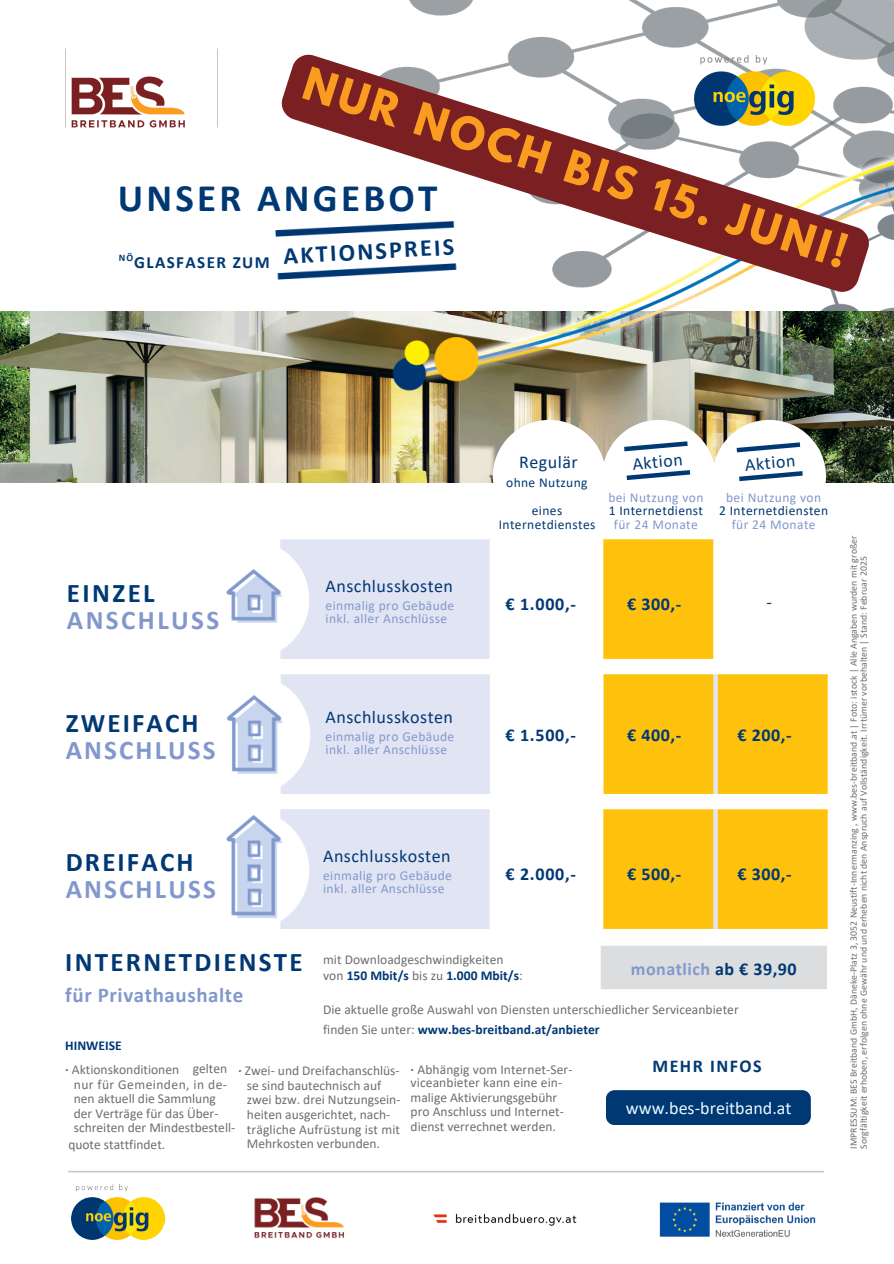
<style>
.page{position:relative;width:894px;height:1264px;background:#fff}
.page>*{position:absolute;margin:0;border:0;box-sizing:border-box;transform-origin:0 0}
.t1{font:700 40.2px "League Spartan";color:#f99c20}
.t2{font:700 39px "Calibri";letter-spacing:.085em;color:#003874}
.t3{font:700 27px/27px "Calibri";letter-spacing:.08em;color:#8298cd}
.t4{font:700 27px "Calibri";letter-spacing:.085em;color:#003874}
.t5{font:700 24.3px "Calibri";color:#003874}
.t6{font:700 21px "Calibri";letter-spacing:.03em;color:#8298cd}
.t7{font:18px "Calibri";letter-spacing:.025em;color:#003874}
.t8{font:700 18px "Calibri";letter-spacing:.04em;color:#003874}
.t9{font:18px "Calibri";color:#e9f7fe}
.t10{font:700 18px "Calibri";letter-spacing:.03em;color:#8298cd}
.t11{font:700 18px "Calibri";letter-spacing:.085em;color:#003874}
.t12{font:700 17.1px "Calibri";letter-spacing:.08em;color:#003874}
.t13{font:13.5px/24.8px "Calibri";color:#6d6e70}
.t14{font:13.5px/13.5px "Calibri";letter-spacing:.03em;color:#8298cd}
.t15{font:700 13.5px "Calibri";letter-spacing:.005em;color:#003874}
.t16{font:13.5px/13.5px "Calibri";letter-spacing:.03em;color:#003874;text-align:center}
.t17{font:13.5px "Calibri";letter-spacing:.035em;color:#6d6e70}
.t18{font:700 9.9px "Calibri";color:#003874}
.t19{font:9.75px/10.2px "Calibri";letter-spacing:.005em;color:#6d6e70}
.s1{color:#003874}
.s2{font-weight:700;color:#003874}
.s3{font-weight:400;color:#6d6e70}
.s4{font-weight:700}
.s5{font-weight:700;font-style:italic}
</style>
<div class="page">
<img style="left:409px;top:0;width:484px;height:143px">
<img style="left:0;top:312px;width:893px;height:171px">
<div style="left:602px;top:420px;width:113px;height:113px;background:#fff;border-radius:50%"></div>
<div style="left:492px;top:420px;width:113px;height:113px;background:#fff;border-radius:50%"></div>
<div style="left:712px;top:420px;width:113px;height:113px;background:#fff;border-radius:50%"></div>
<svg style="left:624px;top:441px;width:63px;height:10px"></svg>
<svg style="left:626px;top:470px;width:64px;height:10px"></svg>
<svg style="left:736px;top:442px;width:64px;height:10px"></svg>
<svg style="left:739px;top:471px;width:63px;height:10px"></svg>
<img style="left:67px;top:1171px;width:758px;height:69px">
<img style="left:267px;top:164px;width:626px;height:234px">
<img style="left:226px;top:539px;width:602px;height:390px">
<img style="left:656px;top:1197px;width:165px;height:43px">
<img style="left:425px;top:1205px;width:159px;height:25px">
<img style="left:71px;top:1184px;width:93px;height:55px">
<img style="left:65px;top:48px;width:153px;height:80px">
<div style="left:605px;top:1090px;width:205px;height:35px;background:#003874;border-radius:9px"></div>
<svg style="left:277px;top:50px;width:595px;height:246px"></svg>
<h5 class="t1" style="left:311px;top:61px;width:569px;rotate:18deg">NUR NOCH BIS 15. JUNI!</h5>
<h5 class="t2" style="left:118px;top:181px;width:321px">UNSER ANGEBOT</h5>
<h2 class="t5" style="left:283px;top:245px;width:172px;rotate:-3deg">AKTIONSPREIS</h2>
<h5 class="t18" style="left:119px;top:253px;width:16px">NÖ</h5>
<h5 class="t12" style="left:134px;top:255px;width:137px">GLASFASER ZUM</h5>
<p class="t3" style="left:67px;top:581px;width:154px"><span class="s1">EINZEL<br></span>ANSCHLUSS</p>
<p class="t3" style="left:66px;top:711px;width:151px"><span class="s1">ZWEIFACH<br></span>ANSCHLUSS</p>
<h1 class="t7" style="left:325px;top:578px;width:129px">Anschlusskosten</h1>
<p class="t14" style="left:325px;top:599px;width:130px">einmalig pro Gebäude inkl. aller Anschlüsse</p>
<p class="t7" style="left:325px;top:709px;width:129px">Anschlusskosten</p>
<p class="t14" style="left:325px;top:730px;width:130px">einmalig pro Gebäude inkl. aller Anschlüsse</p>
<p class="t7" style="left:519px;top:455px;width:60px">Regulär</p>
<p class="t16" style="left:506px;top:476px;width:83px">ohne Nutzung</p>
<h5 class="t16" style="left:498px;top:505px;width:98px">eines<br>Internetdienstes</h5>
<p class="t7" style="left:631px;top:456px;width:52px;rotate:-5deg">Aktion</p>
<p class="t7" style="left:744px;top:457px;width:52px;rotate:-5deg">Aktion</p>
<p class="t14" style="left:608px;top:492px;width:97px;text-align:center">bei Nutzung von<br><span class="s1">1 Internetdienst </span>für 24 Monate</p>
<p class="t14" style="left:719px;top:492px;width:110px;text-align:center">bei Nutzung von<br><span class="s1">2 Internetdiensten </span>für 24 Monate</p>
<p class="t8" style="left:505px;top:597px;width:72px">€ 1.000,-</p>
<p class="t8" style="left:627px;top:597px;width:55px">€ 300,-</p>
<p class="t7" style="left:766px;top:594px;width:7px">-</p>
<p class="t8" style="left:505px;top:727px;width:72px">€ 1.500,-</p>
<p class="t8" style="left:627px;top:727px;width:55px">€ 400,-</p>
<p class="t8" style="left:737px;top:727px;width:55px">€ 200,-</p>
<p class="t3" style="left:66px;top:850px;width:151px"><span class="s1">DREIFACH<br></span>ANSCHLUSS</p>
<p class="t7" style="left:323px;top:848px;width:129px">Anschlusskosten</p>
<p class="t14" style="left:323px;top:869px;width:130px">einmalig pro Gebäude inkl. aller Anschlüsse</p>
<p class="t8" style="left:505px;top:866px;width:72px">€ 2.000,-</p>
<p class="t8" style="left:627px;top:866px;width:55px">€ 500,-</p>
<p class="t8" style="left:737px;top:866px;width:55px">€ 300,-</p>
<h5 class="t4" style="left:65px;top:950px;width:239px">INTERNETDIENSTE</h5>
<h5 class="t6" style="left:65px;top:986px;width:179px">für Privathaushalte</h5>
<h2 class="t13" style="left:323px;top:952px;width:201px;line-height:15.8px">mit Downloadgeschwindigkeiten von <span class="s2">150 Mbit/s</span> bis zu <span class="s2">1.000 Mbit/s</span>:</h2>
<p class="t13" style="left:323px;top:997px;width:417px">Die aktuelle große Auswahl von Diensten unterschiedlicher Serviceanbieter</p>
<p class="t15" style="left:323px;top:1023px;width:278px"><span class="s3">finden Sie unter:</span> www.bes-breitband.at/anbieter</p>
<p class="t10" style="left:630px;top:961px;width:167px">monatlich <span class="s1">ab € 39,90</span></p>
<h2 class="t13" style="left:65px;top:1033px;width:115px"><span class="s2">HINWEISE<br></span><span class="s4">·</span> Aktionskonditionen</h2>
<h1 class="t13" style="left:193px;top:1057px;width:36px">gelten</h1>
<p class="t17" style="left:74px;top:1078px;width:155px">nur für Gemeinden, in de-</p>
<h4 class="t13" style="left:74px;top:1087px;width:143px">nen aktuell die Sammlung</h4>
<p class="t13" style="left:74px;top:1101px;width:146px">der Verträge für das Über-</p>
<p class="t13" style="left:74px;top:1116px;width:163px">schreiten der Mindestbestell-</p>
<p class="t13" style="left:68px;top:1132px;width:98px">quote stattfindet.</p>
<p class="t13" style="left:238px;top:1058px;width:163px"><span class="s5">·</span> Zwei- und Dreifachanschlüs-</p>
<h6 class="t13" style="left:247px;top:1073px;width:136px">se sind bautechnisch auf</h6>
<p class="t13" style="left:247px;top:1088px;width:155px">zwei bzw. drei Nutzungsein-</p>
<h6 class="t13" style="left:247px;top:1103px;width:145px">heiten ausgerichtet, nach-</h6>
<p class="t13" style="left:247px;top:1117px;width:155px">trägliche Aufrüstung ist mit</p>
<p class="t13" style="left:247px;top:1132px;width:134px">Mehrkosten verbunden.</p>
<p class="t13" style="left:410px;top:1063px;width:163px;line-height:13.5px"><span class="s4">·</span> Abhängig vom Internet-Ser&shy;viceanbieter kann eine ein-</p>
<p class="t13" style="left:410px;top:1085px;width:148px">malige Aktivierungsgebühr</p>
<p class="t13" style="left:410px;top:1100px;width:155px">pro Anschluss und Internet-</p>
<h5 class="t13" style="left:410px;top:1115px;width:147px">dienst verrechnet werden.</h5>
<p class="t11" style="left:652px;top:1058px;width:111px">MEHR INFOS</p>
<p class="t9" style="left:625px;top:1100px;width:167px">www.bes-breitband.at</p>
<h5 class="t19" style="left:849px;top:1148px;width:614px;rotate:-90deg">IMPRESSUM: BES Breitband GmbH, Däneke-Platz 3, 3052 Neustift-Innermanzing , www.bes-breitband.at | Foto: istock | Alle Angaben wurden mit großer<br>Sorgfältigkeit erhoben, erfolgen ohne Gewähr und und erheben nicht den Anspruch auf Vollständigkeit. Irrtümer vorbehalten | Stand: Februar 2025</h5>
</div>
